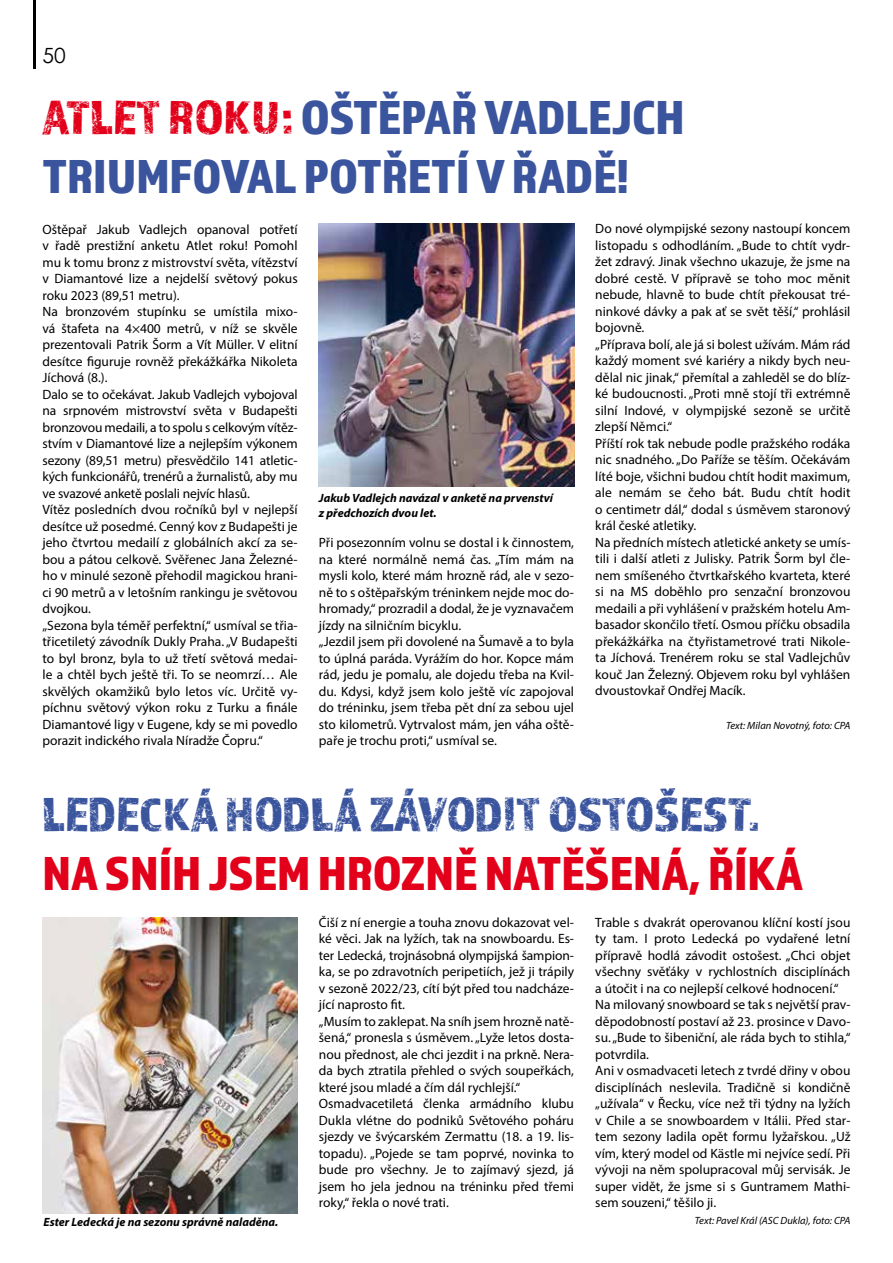
<style>
.page{position:relative;width:893px;height:1263px;background:#fff}
.page>*{position:absolute;margin:0;border:0;box-sizing:border-box;transform-origin:0 0}
.t1{font:49.5px/59.4px "Almaq Refined";color:#3a549d}
.t2{font:49.5px "Almaq Refined";color:#e2001a}
.t3{font:49.5px "Almaq Rough";color:#3a549d}
.t4{font:21px "Century Gothic";color:#000}
.t5{font:13.5px/16.5px "Myriad Pro";color:#000}
.t6{font:italic 700 12px/14.4px "Myriad Pro";color:#000}
.t7{font:italic 10.5px "Myriad Pro";color:#000}
.s1{font-family:"Almaq Rough";color:#e2001a}
</style>
<div class="page">
<img style="left:43px;top:917px;width:255px;height:296px">
<img style="left:319px;top:224px;width:255px;height:262px">
<hr style="left:34px;top:0;width:2px;height:69px;background:#000">
<h2 class="t4" style="left:43px;top:41px;width:25px">50</h2>
<h1 class="t1" style="left:43px;top:86px;width:644px"><span class="s1">ATLET ROKU:</span> OŠTĚPAŘ VADLEJCH<br>TRIUMFOVAL POTŘETÍ V ŘADĚ!</h1>
<p class="t5" style="left:43px;top:221px;width:257px">Oštěpař Jakub Vadlejch opanoval potřetí v řadě prestižní anketu Atlet roku! Pomohl mu k tomu bronz z mistrovství světa, vítězství v Diamantové lize a nejdelší světový pokus roku 2023 (89,51 metru).<br>Na bronzovém stupínku se umístila mixo&shy;vá štafeta na 4×400 metrů, v níž se skvěle prezentovali Patrik Šorm a Vít Müller. V elitní desítce figuruje rovněž překážkářka Nikoleta Jíchová (8.).<br>Dalo se to očekávat. Jakub Vadlejch vybojoval na srpnovém mistrovství světa v Budapešti bronzovou medaili, a to spolu s celkovým vítěz&shy;stvím v Diamantové lize a nejlepším výkonem sezony (89,51 metru) přesvědčilo 141 atletic&shy;kých funkcionářů, trenérů a žurnalistů, aby mu ve svazové anketě poslali nejvíc hlasů.<br>Vítěz posledních dvou ročníků byl v nejlepší desítce už posedmé. Cenný kov z Budapešti je jeho čtvrtou medailí z globálních akcí za se&shy;bou a pátou celkově. Svěřenec Jana Železné&shy;ho v minulé sezoně přehodil magickou hrani&shy;ci 90 metrů a v letošním rankingu je světovou dvojkou.<br>„Sezona byla téměř perfektní,“ usmíval se třia&shy;třicetiletý závodník Dukly Praha. „V Budapešti to byl bronz, byla to už třetí světová medai&shy;le a chtěl bych ještě tři. To se neomrzí… Ale skvělých okamžiků bylo letos víc. Určitě vy&shy;píchnu světový výkon roku z Turku a finále Diamantové ligy v Eugene, kdy se mi povedlo porazit indického rivala Níradže Čopru.“</p>
<p class="t6" style="left:319px;top:491px;width:236px">Jakub Vadlejch navázal v anketě na prvenství z předchozích dvou let.</p>
<p class="t5" style="left:319px;top:534px;width:257px">Při posezonním volnu se dostal i k činnostem, na které normálně nemá čas. „Tím mám na mysli kolo, které mám hrozně rád, ale v sezo&shy;ně to s oštěpařským tréninkem nejde moc do&shy;hromady,“ prozradil a dodal, že je vyznavačem jízdy na silničním bicyklu.<br>„Jezdil jsem při dovolené na Šumavě a to byla to úplná paráda. Vyrážím do hor. Kopce mám rád, jedu je pomalu, ale dojedu třeba na Kvil&shy;du. Kdysi, když jsem kolo ještě víc zapojoval do tréninku, jsem třeba pět dní za sebou ujel sto kilometrů. Vytrvalost mám, jen váha oště&shy;paře je trochu proti,“ usmíval se.</p>
<p class="t5" style="left:595px;top:220px;width:257px">Do nové olympijské sezony nastoupí koncem listopadu s odhodláním. „Bude to chtít vydr&shy;žet zdravý. Jinak všechno ukazuje, že jsme na dobré cestě. V přípravě se toho moc měnit nebude, hlavně to bude chtít překousat tré&shy;ninkové dávky a pak ať se svět těší,“ prohlásil bojovně.<br>„Příprava bolí, ale já si bolest užívám. Mám rád každý moment své kariéry a nikdy bych neu&shy;dělal nic jinak,“ přemítal a zahleděl se do blíz&shy;ké budoucnosti. „Proti mně stojí tři extrémně silní Indové, v olympijské sezoně se určitě zlepší Němci.“<br>Příští rok tak nebude podle pražského rodáka nic snadného. „Do Paříže se těším. Očekávám líté boje, všichni budou chtít hodit maximum, ale nemám se čeho bát. Budu chtít hodit o centimetr dál,“ dodal s úsměvem staronový král české atletiky.<br>Na předních místech atletické ankety se umís&shy;tili i další atleti z Julisky. Patrik Šorm byl čle&shy;nem smíšeného čtvrtkařského kvarteta, které si na MS doběhlo pro senzační bronzovou medaili a při vyhlášení v pražském hotelu Am&shy;basador skončilo třetí. Osmou příčku obsadila překážkářka na čtyřistametrové trati Nikole&shy;ta Jíchová. Trenérem roku se stal Vadlejchův kouč Jan Železný. Objevem roku byl vyhlášen dvoustovkař Ondřej Macík.</p>
<p class="t7" style="left:726px;top:719px;width:126px">Text: Milan Novotný, foto: CPA</p>
<h1 class="t3" style="left:43px;top:784px;width:719px">LEDECKÁ HODLÁ ZÁVODIT OSTOŠEST.</h1>
<h1 class="t2" style="left:43px;top:844px;width:762px">NA SNÍH JSEM HROZNĚ NATĚŠENÁ, ŘÍKÁ</h1>
<p class="t6" style="left:44px;top:1215px;width:236px">Ester Ledecká je na sezonu správně naladěna.</p>
<p class="t5" style="left:319px;top:914px;width:257px">Čiší z ní energie a touha znovu dokazovat vel&shy;ké věci. Jak na lyžích, tak na snowboardu. Es&shy;ter Ledecká, trojnásobná olympijská šampion&shy;ka, se po zdravotních peripetiích, jež ji trápily v sezoně 2022/23, cítí být před tou nadcháze&shy;jící naprosto fit.<br>„Musím to zaklepat. Na sníh jsem hrozně natě&shy;šená,“ pronesla s úsměvem. „Lyže letos dosta&shy;nou přednost, ale chci jezdit i na prkně. Nera&shy;da bych ztratila přehled o svých soupeřkách, které jsou mladé a čím dál rychlejší.“ Osmadvacetiletá členka armádního klubu Dukla vlétne do podniků Světového poháru sjezdy ve švýcarském Zermattu (18. a 19. lis&shy;topadu). „Pojede se tam poprvé, novinka to bude pro všechny. Je to zajímavý sjezd, já jsem ho jela jednou na tréninku před třemi roky,“ řekla o nové trati.</p>
<p class="t5" style="left:595px;top:914px;width:257px">Trable s dvakrát operovanou klíční kostí jsou ty tam. I proto Ledecká po vydařené letní přípravě hodlá závodit ostošest. „Chci objet všechny svěťáky v rychlostních disciplínách a útočit i na co nejlepší celkové hodnocení.“ Na milovaný snowboard se tak s největší prav&shy;děpodobností postaví až 23. prosince v Davo&shy;su. „Bude to šibeniční, ale ráda bych to stihla,“ potvrdila.<br>Ani v osmadvaceti letech z tvrdé dřiny v obou disciplínách neslevila. Tradičně si kondičně „užívala“ v Řecku, více než tři týdny na lyžích v Chile a se snowboardem v Itálii. Před star&shy;tem sezony ladila opět formu lyžařskou. „Už vím, který model od Kästle mi nejvíce sedí. Při vývoji na něm spolupracoval můj servisák. Je super vidět, že jsme si s Guntramem Mathi&shy;sem souzeni,“ těšilo ji.</p>
<p class="t7" style="left:695px;top:1214px;width:157px">Text: Pavel Král (ASC Dukla), foto: CPA</p>
</div>
